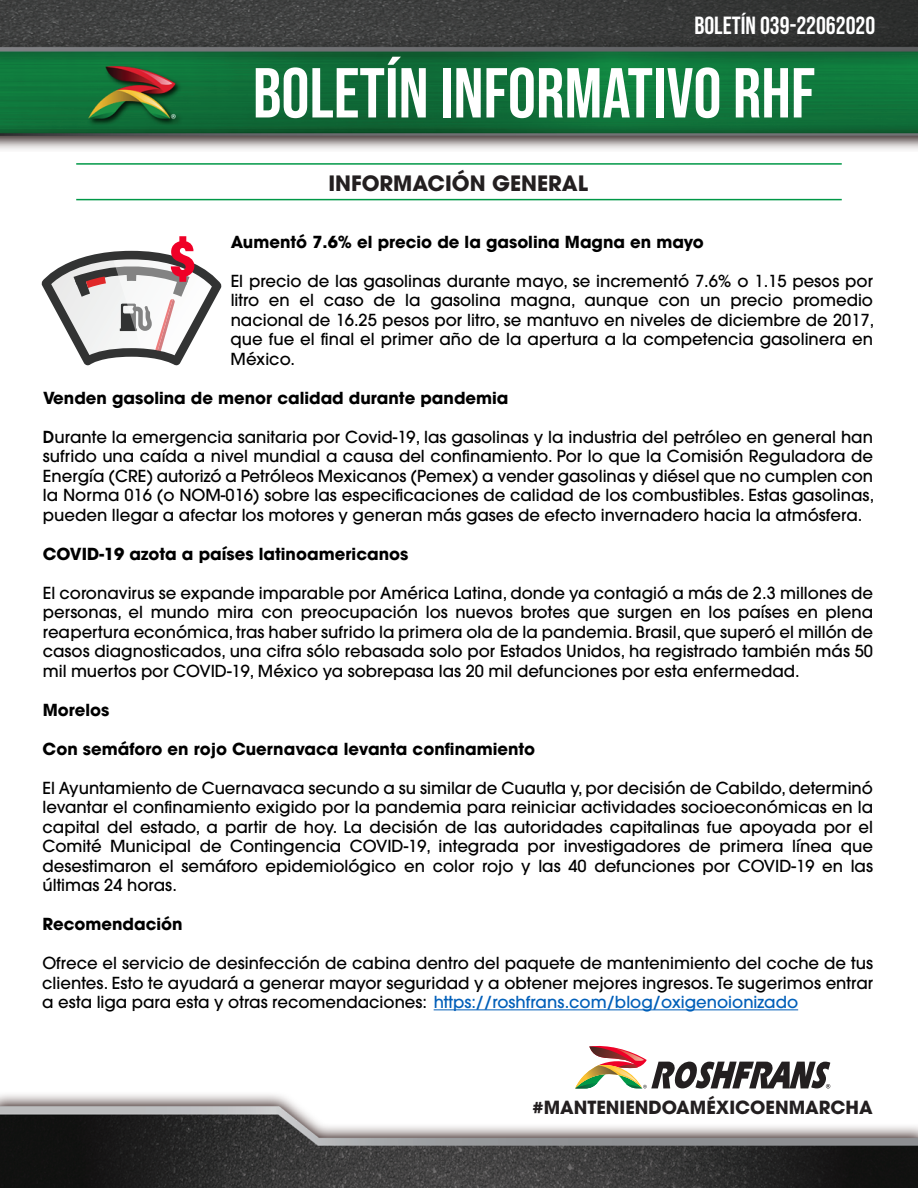
<style>
.page{position:relative;width:918px;height:1188px;background:#fff}
.page>*{position:absolute;margin:0;border:0;box-sizing:border-box;transform-origin:0 0}
.t1{font:70.5px "Bebas Neue";color:#fff}
.t2{font:24.75px "Bebas Neue";color:#fff}
.t3{font:700 21px "Avant Garde";color:#231f20}
.t4{font:700 18px "Avant Garde";color:#231f20}
.t5{font:500 16.5px/19.5px "Avant Garde";color:#000;text-align:justify}
.t6{font:700 16.5px "Avant Garde";color:#000}
.s1{font-weight:600}
.s2{color:#005fb9}
</style>
<div class="page">
<svg style="left:575px;top:1045px;width:255px;height:43px"></svg>
<img style="left:0;top:1094px;width:918px;height:94px">
<img style="left:0;top:0;width:918px;height:150px">
<hr style="left:434px;top:1009px;width:364px;height:1px;background:#005fb9">
<hr style="left:76px;top:163px;width:766px;height:2px;background:#009847">
<hr style="left:76px;top:199px;width:766px;height:1px;background:#009847">
<svg style="left:41px;top:236px;width:181px;height:129px"></svg>
<h2 class="t2" style="left:694px;top:11px;width:182px">BOLETÍN 039-22062020</h2>
<h1 class="t1" style="left:253px;top:53px;width:564px">BOLETÍN INFORMATIVO RHF</h1>
<p class="t3" style="left:328px;top:169px;width:261px">INFORMACIÓN GENERAL</p>
<p class="t6" style="left:231px;top:231px;width:475px">Aumentó 7.6% el precio de la gasolina Magna en mayo</p>
<p class="t5" style="left:231px;top:271px;width:645px">El precio de las gasolinas durante mayo, se incrementó 7.6% o 1.15 pesos por litro en el caso de la gasolina magna, aunque con un precio promedio nacional de 16.25 pesos por litro, se mantuvo en niveles de diciembre de 2017, que fue el final el primer año de la apertura a la competencia gasolinera en México.</p>
<p class="t6" style="left:43px;top:387px;width:467px">Venden gasolina de menor calidad durante pandemia</p>
<p class="t5" style="left:43px;top:427px;width:833px"><span class="s1">D</span>urante la emergencia sanitaria por Covid-19, las gasolinas y la industria del petróleo en general han sufrido una caída a nivel mundial a causa del confinamiento. Por lo que la Comisión Reguladora de Energía (CRE) autorizó a Petróleos Mexicanos (Pemex) a vender gasolinas y diésel que no cumplen con la Norma 016 (o NOM-016) sobre las especificaciones de calidad de los combustibles. Estas gasolinas, pueden llegar a afectar los motores y generan más gases de efecto invernadero hacia la atmósfera.</p>
<p class="t6" style="left:43px;top:543px;width:367px">COVID-19 azota a países latinoamericanos</p>
<p class="t5" style="left:43px;top:583px;width:832px">El coronavirus se expande imparable por América Latina, donde ya contagió a más de 2.3 millones de personas, el mundo mira con preocupación los nuevos brotes que surgen en los países en plena reapertura económica, tras haber sufrido la primera ola de la pandemia. Brasil, que superó el millón de casos diagnosticados, una cifra sólo rebasada solo por Estados Unidos, ha registrado también más 50 mil muertos por COVID-19, México ya sobrepasa las 20 mil defunciones por esta enfermedad.</p>
<p class="t6" style="left:43px;top:699px;width:68px">Morelos</p>
<p class="t6" style="left:43px;top:738px;width:494px">Con semáforo en rojo Cuernavaca levanta confinamiento</p>
<p class="t5" style="left:42px;top:778px;width:832px">El Ayuntamiento de Cuernavaca secundo a su similar de Cuautla y, por decisión de Cabildo, determinó levantar el confinamiento exigido por la pandemia para reiniciar actividades socioeconómicas en la capital del estado, a partir de hoy. La decisión de las autoridades capitalinas fue apoyada por el Comité Municipal de Contingencia COVID-19, integrada por investigadores de primera línea que desestimaron el semáforo epidemiológico en color rojo y las 40 defunciones por COVID-19 en las últimas 24 horas.</p>
<p class="t6" style="left:42px;top:913px;width:142px">Recomendación</p>
<p class="t5" style="left:42px;top:954px;width:832px">Ofrece el servicio de desinfección de cabina dentro del paquete de mantenimiento del coche de tus clientes. Esto te ayudará a generar mayor seguridad y a obtener mejores ingresos. Te sugerimos entrar a esta liga para esta y otras recomendaciones: <span class="s2">https://roshfrans.com/blog/oxigenoionizado</span></p>
<p class="t4" style="left:533px;top:1095px;width:342px">#MANTENIENDOAMÉXICOENMARCHA</p>
</div>
